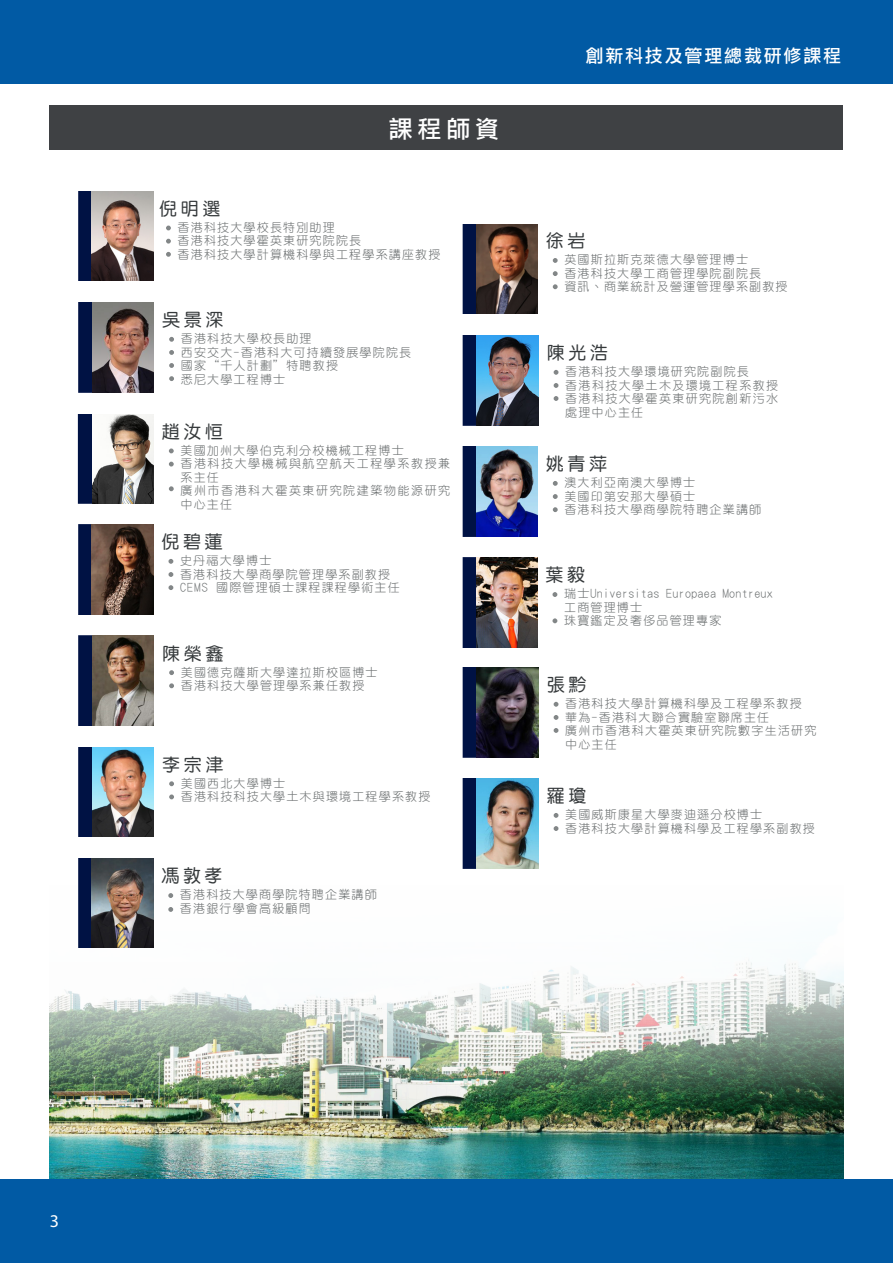
<style>
.page{position:relative;width:893px;height:1263px;background:#fff}
.page>*{position:absolute;margin:0;border:0;box-sizing:border-box;transform-origin:0 0}
.t1{font:24px "DF Li Hei Md WIN BF";color:#fff}
.t2{font:18px "DF Yuan Md HK BF";letter-spacing:.2em;color:#35393b}
.t3{font:18px "DF Li Hei Md WIN BF";letter-spacing:.1em;color:#fff}
.t4{font:18px "Myriad Pro";color:#fff}
.t5{font:12px/13.5px "DF Yuan Lt HK BF";letter-spacing:.1em;color:#6d7172}
.t6{font:12px/13.5px "DF Yuan Lt HK BF";letter-spacing:.13em;color:#6d7172}
.t7{font:12px/13.5px "DF Yuan Lt HK BF";letter-spacing:.025em;color:#6d7172}
</style>
<div class="page">
<img style="left:49px;top:1114px;width:794px;height:65px">
<div style="left:0;top:0;width:893px;height:84px;background:#015aa4"></div>
<div style="left:0;top:1179px;width:893px;height:84px;background:#015aa4"></div>
<div style="left:49px;top:105px;width:794px;height:45px;background:#3f4144"></div>
<svg style="left:49px;top:667px;width:795px;height:447px"></svg>
<div style="left:463px;top:224px;width:73px;height:90px;background:#001244"></div>
<img style="left:476px;top:224px;width:61px;height:90px">
<svg style="left:553px;top:258px;width:5px;height:5px"></svg>
<svg style="left:553px;top:271px;width:5px;height:5px"></svg>
<svg style="left:553px;top:284px;width:5px;height:5px"></svg>
<div style="left:463px;top:336px;width:71px;height:89px;background:#001244"></div>
<img style="left:477px;top:336px;width:61px;height:89px">
<svg style="left:554px;top:370px;width:4px;height:5px"></svg>
<svg style="left:554px;top:383px;width:4px;height:5px"></svg>
<svg style="left:554px;top:396px;width:4px;height:5px"></svg>
<div style="left:463px;top:447px;width:68px;height:89px;background:#001244"></div>
<img style="left:476px;top:447px;width:62px;height:89px">
<svg style="left:553px;top:481px;width:5px;height:5px"></svg>
<svg style="left:553px;top:494px;width:5px;height:5px"></svg>
<svg style="left:553px;top:507px;width:5px;height:5px"></svg>
<div style="left:463px;top:558px;width:71px;height:89px;background:#001244"></div>
<img style="left:476px;top:558px;width:61px;height:89px">
<svg style="left:552px;top:592px;width:5px;height:5px"></svg>
<svg style="left:552px;top:618px;width:5px;height:5px"></svg>
<div style="left:79px;top:414px;width:70px;height:89px;background:#001244"></div>
<div style="left:78px;top:414px;width:72px;height:90px;border:2px solid #001244"></div>
<img style="left:92px;top:414px;width:61px;height:90px">
<svg style="left:169px;top:448px;width:5px;height:5px"></svg>
<svg style="left:169px;top:462px;width:5px;height:4px"></svg>
<svg style="left:169px;top:486px;width:5px;height:5px"></svg>
<div style="left:463px;top:668px;width:71px;height:89px;background:#001244"></div>
<img style="left:477px;top:668px;width:61px;height:89px">
<svg style="left:554px;top:702px;width:4px;height:5px"></svg>
<svg style="left:554px;top:715px;width:4px;height:5px"></svg>
<svg style="left:554px;top:728px;width:4px;height:5px"></svg>
<div style="left:463px;top:779px;width:71px;height:89px;background:#001244"></div>
<img style="left:477px;top:779px;width:61px;height:89px">
<svg style="left:554px;top:813px;width:4px;height:5px"></svg>
<svg style="left:554px;top:826px;width:4px;height:5px"></svg>
<div style="left:79px;top:191px;width:70px;height:90px;background:#001244"></div>
<div style="left:78px;top:191px;width:72px;height:90px;border:2px solid #001244"></div>
<img style="left:92px;top:191px;width:61px;height:90px">
<svg style="left:166px;top:226px;width:5px;height:4px"></svg>
<svg style="left:166px;top:239px;width:5px;height:5px"></svg>
<svg style="left:166px;top:252px;width:5px;height:5px"></svg>
<div style="left:79px;top:303px;width:71px;height:89px;background:#001244"></div>
<div style="left:78px;top:303px;width:72px;height:89px;border:2px solid #001244"></div>
<img style="left:92px;top:303px;width:62px;height:89px">
<svg style="left:169px;top:337px;width:5px;height:5px"></svg>
<svg style="left:169px;top:350px;width:5px;height:5px"></svg>
<svg style="left:169px;top:363px;width:5px;height:5px"></svg>
<svg style="left:169px;top:376px;width:5px;height:5px"></svg>
<div style="left:79px;top:525px;width:70px;height:89px;background:#001244"></div>
<div style="left:78px;top:525px;width:72px;height:89px;border:2px solid #001244"></div>
<img style="left:92px;top:525px;width:61px;height:89px">
<svg style="left:168px;top:559px;width:5px;height:5px"></svg>
<svg style="left:168px;top:572px;width:5px;height:5px"></svg>
<svg style="left:168px;top:585px;width:5px;height:5px"></svg>
<div style="left:79px;top:636px;width:71px;height:89px;background:#001244"></div>
<div style="left:78px;top:636px;width:72px;height:89px;border:2px solid #001244"></div>
<img style="left:92px;top:636px;width:62px;height:89px">
<svg style="left:169px;top:670px;width:5px;height:5px"></svg>
<svg style="left:169px;top:683px;width:5px;height:5px"></svg>
<div style="left:79px;top:747px;width:71px;height:89px;background:#001244"></div>
<div style="left:78px;top:747px;width:72px;height:89px;border:2px solid #001244"></div>
<img style="left:92px;top:747px;width:62px;height:89px">
<svg style="left:169px;top:781px;width:5px;height:5px"></svg>
<svg style="left:169px;top:794px;width:5px;height:5px"></svg>
<div style="left:79px;top:858px;width:72px;height:90px;background:#001244"></div>
<div style="left:78px;top:858px;width:73px;height:90px;border:2px solid #001244"></div>
<img style="left:92px;top:858px;width:61px;height:90px">
<svg style="left:168px;top:893px;width:5px;height:5px"></svg>
<svg style="left:168px;top:907px;width:5px;height:5px"></svg>
<h1 class="t1" style="left:389px;top:116px;width:112px">課程師資</h1>
<h2 class="t2" style="left:159px;top:199px;width:63px">倪明選</h2>
<p class="t5" style="left:178px;top:221px;width:264px">香港科技大學校長特別助理<br>香港科技大學霍英東研究院院長<br>香港科技大學計算機科學與工程學系講座教授</p>
<h2 class="t2" style="left:162px;top:311px;width:63px">吳景深</h2>
<p class="t5" style="left:181px;top:332px;width:232px">香港科技大學校長助理<br>西安交大-香港科大可持續發展學院院長國家“千人計劃”特聘教授<br>悉尼大學工程博士</p>
<h2 class="t2" style="left:162px;top:422px;width:63px">趙汝恒</h2>
<p class="t6" style="left:180px;top:443px;width:271px">美國加州大學伯克利分校機械工程博士<br>香港科技大學機械與航空航天工程學系教授兼系主任<br>廣州市香港科大霍英東研究院建築物能源研究中心主任</p>
<h2 class="t2" style="left:162px;top:533px;width:63px">倪碧蓮</h2>
<p class="t5" style="left:180px;top:554px;width:221px">史丹福大學博士<br>香港科技大學商學院管理學系副教授<br>CEMS 國際管理碩士課程課程學術主任</p>
<h2 class="t2" style="left:162px;top:644px;width:63px">陳榮鑫</h2>
<p class="t5" style="left:181px;top:665px;width:198px">美國德克薩斯大學達拉斯校區博士香港科技大學管理學系兼任教授</p>
<h2 class="t2" style="left:162px;top:755px;width:63px">李宗津</h2>
<p class="t5" style="left:181px;top:776px;width:251px">美國西北大學博士<br>香港科技科技大學土木與環境工程學系教授</p>
<h2 class="t2" style="left:161px;top:867px;width:63px">馮敦孝</h2>
<p class="t5" style="left:180px;top:888px;width:198px">香港科技大學商學院特聘企業講師香港銀行學會高級顧問</p>
<h2 class="t3" style="left:586px;top:46px;width:257px">創新科技及管理總裁研修課程</h2>
<h2 class="t2" style="left:546px;top:232px;width:41px">徐岩</h2>
<p class="t5" style="left:564px;top:253px;width:225px">英國斯拉斯克萊德大學管理博士<br>香港科技大學工商管理學院副院長<br>資訊、商業統計及營運管理學系副教授</p>
<h2 class="t2" style="left:547px;top:344px;width:63px">陳光浩</h2>
<p class="t5" style="left:565px;top:365px;width:214px">香港科技大學環境研究院副院長<br>香港科技大學土木及環境工程系教授香港科技大學霍英東研究院創新污水處理中心主任</p>
<h2 class="t2" style="left:546px;top:455px;width:63px">姚青萍</h2>
<p class="t5" style="left:564px;top:476px;width:198px">澳大利亞南澳大學博士<br>美國印第安那大學碩士<br>香港科技大學商學院特聘企業講師</p>
<h2 class="t2" style="left:546px;top:566px;width:41px">葉毅</h2>
<p class="t7" style="left:564px;top:587px;width:210px">瑞士Universitas Europaea Montreux工商管理博士<br>珠寶鑑定及奢侈品管理專家</p>
<h2 class="t2" style="left:547px;top:676px;width:41px">張黔</h2>
<p class="t5" style="left:565px;top:697px;width:253px">香港科技大學計算機科學及工程學系教授華為-香港科大聯合實驗室聯席主任<br>廣州市香港科大霍英東研究院數字生活研究中心主任</p>
<h2 class="t2" style="left:547px;top:787px;width:41px">羅瓊</h2>
<p class="t5" style="left:565px;top:808px;width:251px">美國威斯康星大學麥迪遜分校博士<br>香港科技大學計算機科學及工程學系副教授</p>
<h2 class="t4" style="left:50px;top:1210px;width:11px">3</h2>
</div>
